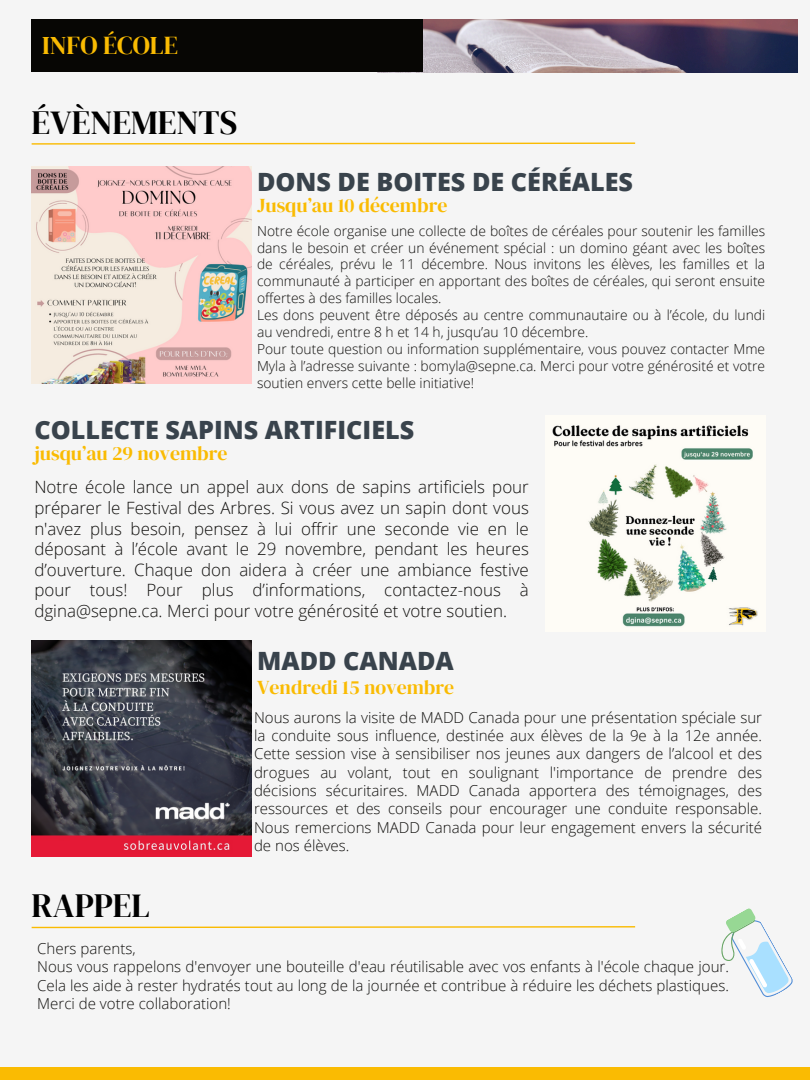
<style>
.page{position:relative;width:810px;height:1080px;background:#f5f5f5}
.page>*{position:absolute;margin:0;border:0;box-sizing:border-box;transform-origin:0 0}
.t1{font:33.75px "DM Serif Display";color:#000}
.t2{font:25.62px "DM Serif Display";color:#fabb02}
.t3{font:800 25.19px "Open Sans";color:#39434c}
.t4{font:19.75px "DM Serif Display";color:#fabb02}
.t5{font:300 16.94px/20.6px "Open Sans";color:#100f0d;text-align:justify}
.t6{font:300 15.06px/18.2px "Open Sans";color:#100f0d;text-align:justify}
.t7{font:300 13.81px/16.9px "Open Sans";color:#100f0d;text-align:justify}
</style>
<div class="page">
<img style="left:423px;top:19px;width:375px;height:53px">
<div style="left:32px;top:19px;width:391px;height:53px;background:#070604"></div>
<div style="left:0;top:1068px;width:810px;height:12px;background:#fabb02"></div>
<svg style="left:31px;top:142px;width:605px;height:3px"></svg>
<img style="left:32px;top:167px;width:219px;height:216px">
<img style="left:552px;top:425px;width:206px;height:202px">
<svg style="left:31px;top:926px;width:605px;height:3px"></svg>
<svg style="left:721px;top:908px;width:72px;height:89px"></svg>
<img style="left:32px;top:640px;width:219px;height:217px">
<h1 class="t2" style="left:42px;top:27px;width:137px">INFO ÉCOLE</h1>
<p class="t1" style="left:32px;top:99px;width:207px">ÉVÈNEMENTS</p>
<p class="t3" style="left:257px;top:164px;width:378px">DONS DE BOITES DE CÉRÉALES</p>
<h2 class="t4" style="left:257px;top:192px;width:192px">Jusqu’au 10 décembre</h2>
<h4 class="t7" style="left:257px;top:222px;width:510px">Notre école organise une collecte de boîtes de céréales pour soutenir les familles dans le besoin et créer un événement spécial : un domino géant avec les boîtes de céréales, prévu le 11 décembre. Nous invitons les élèves, les familles et la communauté à participer en apportant des boîtes de céréales, qui seront ensuite offertes à des familles locales.</h4>
<p class="t7" style="left:257px;top:306px;width:510px">Les dons peuvent être déposés au centre communautaire ou à l’école, du lundi au vendredi, entre 8 h et 14 h, jusqu’au 10 décembre.</p>
<p class="t7" style="left:257px;top:340px;width:510px">Pour toute question ou information supplémentaire, vous pouvez contacter Mme Myla à l’adresse suivante : bomyla@sepne.ca. Merci pour votre générosité et votre soutien envers cette belle initiative!</p>
<p class="t3" style="left:34px;top:413px;width:381px">COLLECTE SAPINS ARTIFICIELS</p>
<h2 class="t4" style="left:34px;top:440px;width:195px">jusqu’au 29 novembre</h2>
<p class="t5" style="left:34px;top:476px;width:496px">Notre école lance un appel aux dons de sapins artificiels pour préparer le Festival des Arbres. Si vous avez un sapin dont vous n'avez plus besoin, pensez à lui offrir une seconde vie en le déposant à l’école avant le 29 novembre, pendant les heures d’ouverture. Chaque don aidera à créer une ambiance festive pour tous! Pour plus d’informations, contactez-nous à dgina@sepne.ca. Merci pour votre générosité et votre soutien.</p>
<h4 class="t3" style="left:257px;top:643px;width:198px">MADD CANADA</h4>
<h5 class="t4" style="left:257px;top:674px;width:199px">Vendredi 15 novembre</h5>
<p class="t6" style="left:254px;top:708px;width:510px">Nous aurons la visite de MADD Canada pour une présentation spéciale sur la conduite sous influence, destinée aux élèves de la 9e à la 12e année.<br>Cette session vise à sensibiliser nos jeunes aux dangers de l’alcool et des drogues au volant, tout en soulignant l'importance de prendre des décisions sécuritaires. MADD Canada apportera des témoignages, des ressources et des conseils pour encourager une conduite responsable.<br>Nous remercions MADD Canada pour leur engagement envers la sécurité de nos élèves.</p>
<h2 class="t1" style="left:32px;top:882px;width:120px">RAPPEL</h2>
<h4 class="t6" style="left:37px;top:939px;width:100px">Chers parents,</h4>
<p class="t6" style="left:37px;top:957px;width:693px">Nous vous rappelons d'envoyer une bouteille d'eau réutilisable avec vos enfants à l'école chaque jour.<br>Cela les aide à rester hydratés tout au long de la journée et contribue à réduire les déchets plastiques.<br>Merci de votre collaboration!</p>
</div>
